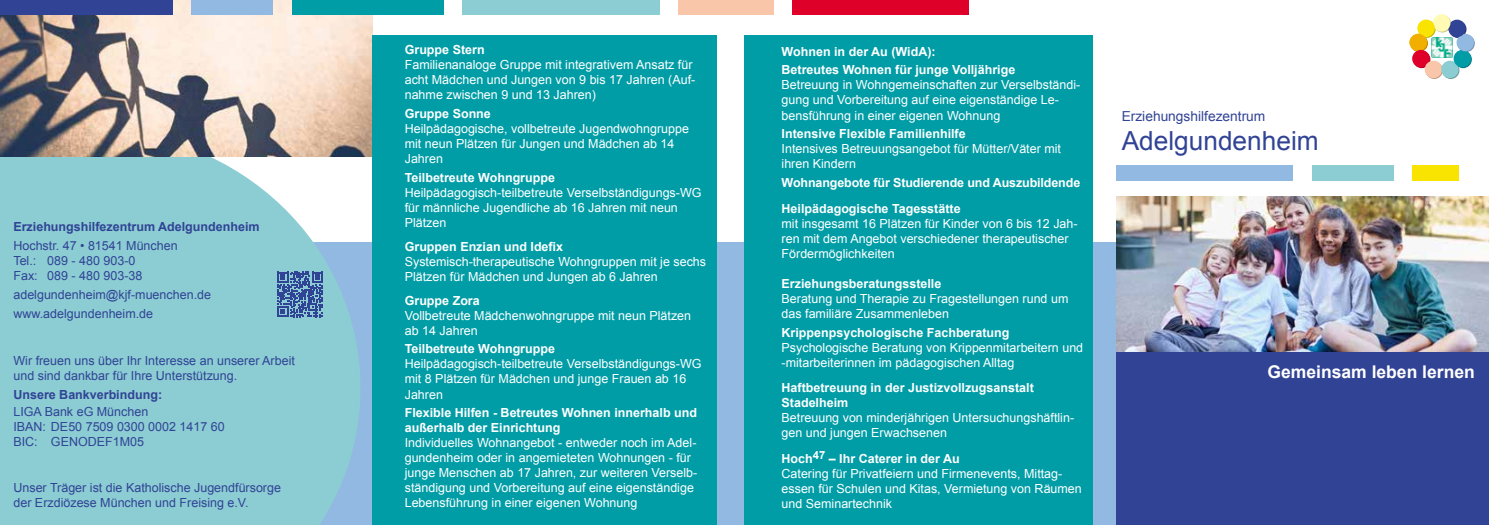
<style>
.page{position:relative;width:1489px;height:525px;background:#fff}
.page>*{position:absolute;margin:0;border:0;box-sizing:border-box;transform-origin:0 0}
.t1{font:26.25px "Arial";color:#314395}
.t2{font:700 17.5px "Arial";color:#fff}
.t3{font:13.75px "Arial";color:#314395}
.t4{font:12.5px/15px "Arial";color:#fff}
.t5{font:700 12.5px/15px "Arial";color:#fff}
.t6{font:12.5px/15px "Arial";color:#314395}
.t7{font:700 12.5px "Arial";color:#314395}
.s1{font-weight:700}
</style>
<div class="page">
<div style="left:0;top:243px;width:1116px;height:281px;background:#92b9e2"></div>
<svg style="left:0;top:157px;width:360px;height:367px;background:#92cfd5"></svg>
<img style="left:0;top:0;width:372px;height:157px">
<div style="left:744px;top:35px;width:348px;height:489px;background:#009da6"></div>
<div style="left:372px;top:35px;width:345px;height:489px;background:#009da6"></div>
<div style="left:1116px;top:228px;width:372px;height:296px;background:#314395"></div>
<img style="left:1116px;top:196px;width:372px;height:155px">
<div style="left:1116px;top:165px;width:176px;height:15px;background:#92b9e2"></div>
<div style="left:1311px;top:165px;width:82px;height:15px;background:#8ccdd3"></div>
<div style="left:1411px;top:165px;width:46px;height:15px;background:#f9e401"></div>
<svg style="left:1412px;top:51px;width:18px;height:17px"></svg>
<svg style="left:1425px;top:61px;width:17px;height:18px"></svg>
<svg style="left:1441px;top:61px;width:18px;height:18px"></svg>
<svg style="left:1454px;top:51px;width:17px;height:17px"></svg>
<svg style="left:1457px;top:35px;width:17px;height:17px"></svg>
<svg style="left:1448px;top:20px;width:18px;height:18px"></svg>
<svg style="left:1417px;top:20px;width:18px;height:18px"></svg>
<div style="left:1409px;top:34px;width:17px;height:17px;background:#f1b000;border-radius:50%"></div>
<div style="left:1411px;top:50px;width:18px;height:17px;background:#de0029;border-radius:50%"></div>
<div style="left:1424px;top:61px;width:17px;height:17px;background:#f9c6a9;border-radius:50%"></div>
<div style="left:1440px;top:61px;width:18px;height:17px;background:#8ccdd3;border-radius:50%"></div>
<div style="left:1453px;top:50px;width:17px;height:17px;background:#009da6;border-radius:50%"></div>
<div style="left:1456px;top:34px;width:17px;height:17px;background:#92b9e2;border-radius:50%"></div>
<div style="left:1447px;top:20px;width:18px;height:17px;background:#314395;border-radius:50%"></div>
<div style="left:1432px;top:14px;width:18px;height:18px;background:#fffbb4;border-radius:50%"></div>
<div style="left:1417px;top:20px;width:17px;height:17px;background:#f9e401;border-radius:50%"></div>
<svg style="left:1409px;top:34px;width:18px;height:14px"></svg>
<img style="left:1431px;top:37px;width:21px;height:21px">
<div style="left:0;top:0;width:172px;height:14px;background:#314395"></div>
<div style="left:191px;top:0;width:82px;height:14px;background:#92b9e2"></div>
<div style="left:292px;top:0;width:151px;height:14px;background:#009da6"></div>
<div style="left:462px;top:0;width:197px;height:14px;background:#8ccdd3"></div>
<div style="left:678px;top:0;width:96px;height:14px;background:#f9c6a9"></div>
<div style="left:793px;top:0;width:176px;height:14px;background:#de0029"></div>
<svg style="left:277px;top:271px;width:46px;height:46px;background:#4f71a9"></svg>
<p class="t7" style="left:13px;top:218px;width:248px">Erziehungshilfezentrum Adelgundenheim</p>
<p class="t6" style="left:13px;top:238px;width:166px">Hochstr. 47 • 81541 München<br>Tel.: 089 - 480 903-0<br>Fax: 089 - 480 903-38</p>
<p class="t6" style="left:13px;top:285px;width:199px;line-height:18.8px">adelgundenheim@kjf-muenchen.de www.adelgundenheim.de</p>
<p class="t6" style="left:13px;top:353px;width:283px">Wir freuen uns über Ihr Interesse an unserer Arbeit und sind dankbar für Ihre Unterstützung.</p>
<p class="t7" style="left:13px;top:386px;width:150px">Unsere Bankverbindung:</p>
<p class="t6" style="left:13px;top:404px;width:213px">LIGA Bank eG München<br>IBAN: DE50 7509 0300 0002 1417 60<br>BIC: GENODEF1M05</p>
<p class="t6" style="left:13px;top:480px;width:269px">Unser Träger ist die Katholische Jugendfürsorge der Erzdiözese München und Freising e.V.</p>
<p class="t5" style="left:405px;top:42px;width:81px">Gruppe Stern</p>
<p class="t4" style="left:405px;top:57px;width:292px">Familienanaloge Gruppe mit integrativem Ansatz für acht Mädchen und Jungen von 9 bis 17 Jahren (Auf&shy;nahme zwischen 9 und 13 Jahren)</p>
<p class="t5" style="left:405px;top:106px;width:88px">Gruppe Sonne</p>
<p class="t4" style="left:405px;top:121px;width:286px">Heilpädagogische, vollbetreute Jugendwohngruppe mit neun Plätzen für Jungen und Mädchen ab 14<br>Jahren</p>
<p class="t5" style="left:405px;top:170px;width:152px">Teilbetreute Wohngruppe</p>
<p class="t4" style="left:405px;top:185px;width:298px">Heilpädagogisch-teilbetreute Verselbständigungs-WG für männliche Jugendliche ab 16 Jahren mit neun<br>Plätzen</p>
<p class="t5" style="left:405px;top:239px;width:160px">Gruppen Enzian und Idefix</p>
<p class="t4" style="left:405px;top:254px;width:303px">Systemisch-therapeutische Wohngruppen mit je sechs<br>Plätzen für Mädchen und Jungen ab 6 Jahren</p>
<p class="t5" style="left:405px;top:293px;width:77px">Gruppe Zora</p>
<p class="t4" style="left:405px;top:308px;width:288px">Vollbetreute Mädchenwohngruppe mit neun Plätzen ab 14 Jahren</p>
<p class="t5" style="left:405px;top:342px;width:152px">Teilbetreute Wohngruppe</p>
<p class="t4" style="left:405px;top:356px;width:298px">Heilpädagogisch-teilbetreute Verselbständigungs-WG mit 8 Plätzen für Mädchen und junge Frauen ab 16<br>Jahren</p>
<p class="t5" style="left:405px;top:405px;width:294px">Flexible Hilfen - Betreutes Wohnen innerhalb und außerhalb der Einrichtung</p>
<p class="t4" style="left:405px;top:435px;width:294px">Individuelles Wohnangebot - entweder noch im Adel&shy;gundenheim oder in angemieteten Wohnungen - für junge Menschen ab 17 Jahren, zur weiteren Verselb&shy;ständigung und Vorbereitung auf eine eigenständige Lebensführung in einer eigenen Wohnung</p>
<p class="t5" style="left:781px;top:42px;width:235px;line-height:18.8px">Wohnen in der Au (WidA):<br>Betreutes Wohnen für junge Volljährige</p>
<p class="t4" style="left:781px;top:78px;width:300px">Betreuung in Wohngemeinschaften zur Verselbständi&shy;gung und Vorbereitung auf eine eigenständige Le&shy;bensführung in einer eigenen Wohnung</p>
<p class="t5" style="left:781px;top:127px;width:186px">Intensive Flexible Familienhilfe</p>
<p class="t4" style="left:781px;top:141px;width:281px">Intensives Betreuungsangebot für Mütter/Väter mit ihren Kindern</p>
<p class="t5" style="left:781px;top:170px;width:300px;line-height:25.5px">Wohnangebote für Studierende und Auszubildende<br>Heilpädagogische Tagesstätte</p>
<p class="t4" style="left:781px;top:216px;width:297px">mit insgesamt 16 Plätzen für Kinder von 6 bis 12 Jah&shy;ren mit dem Angebot verschiedener therapeutischer<br>Fördermöglichkeiten</p>
<p class="t5" style="left:781px;top:276px;width:161px">Erziehungsberatungsstelle</p>
<p class="t4" style="left:781px;top:291px;width:288px">Beratung und Therapie zu Fragestellungen rund um das familiäre Zusammenleben</p>
<p class="t5" style="left:781px;top:325px;width:229px">Krippenpsychologische Fachberatung</p>
<p class="t4" style="left:781px;top:339px;width:303px">Psychologische Beratung von Krippenmitarbeitern und -mitarbeiterinnen im pädagogischen Alltag</p>
<p class="t5" style="left:781px;top:380px;width:254px">Haftbetreuung in der Justizvollzugsanstalt<br>Stadelheim</p>
<p class="t4" style="left:781px;top:410px;width:294px">Betreuung von minderjährigen Untersuchungshäftlin&shy;gen und jungen Erwachsenen</p>
<p class="t4" style="left:781px;top:450px;width:302px"><span class="s1">Hoch</span><sup>47</sup> <span class="s1">– Ihr Caterer in der Au<br></span>Catering für Privatfeiern und Firmenevents, Mittag&shy;essen für Schulen und Kitas, Vermietung von Räumen und Seminartechnik</p>
<p class="t3" style="left:1121px;top:107px;width:145px">Erziehungshilfezentrum</p>
<h1 class="t1" style="left:1121px;top:123px;width:198px">Adelgundenheim</h1>
<h2 class="t2" style="left:1267px;top:360px;width:209px">Gemeinsam leben lernen</h2>
</div>
